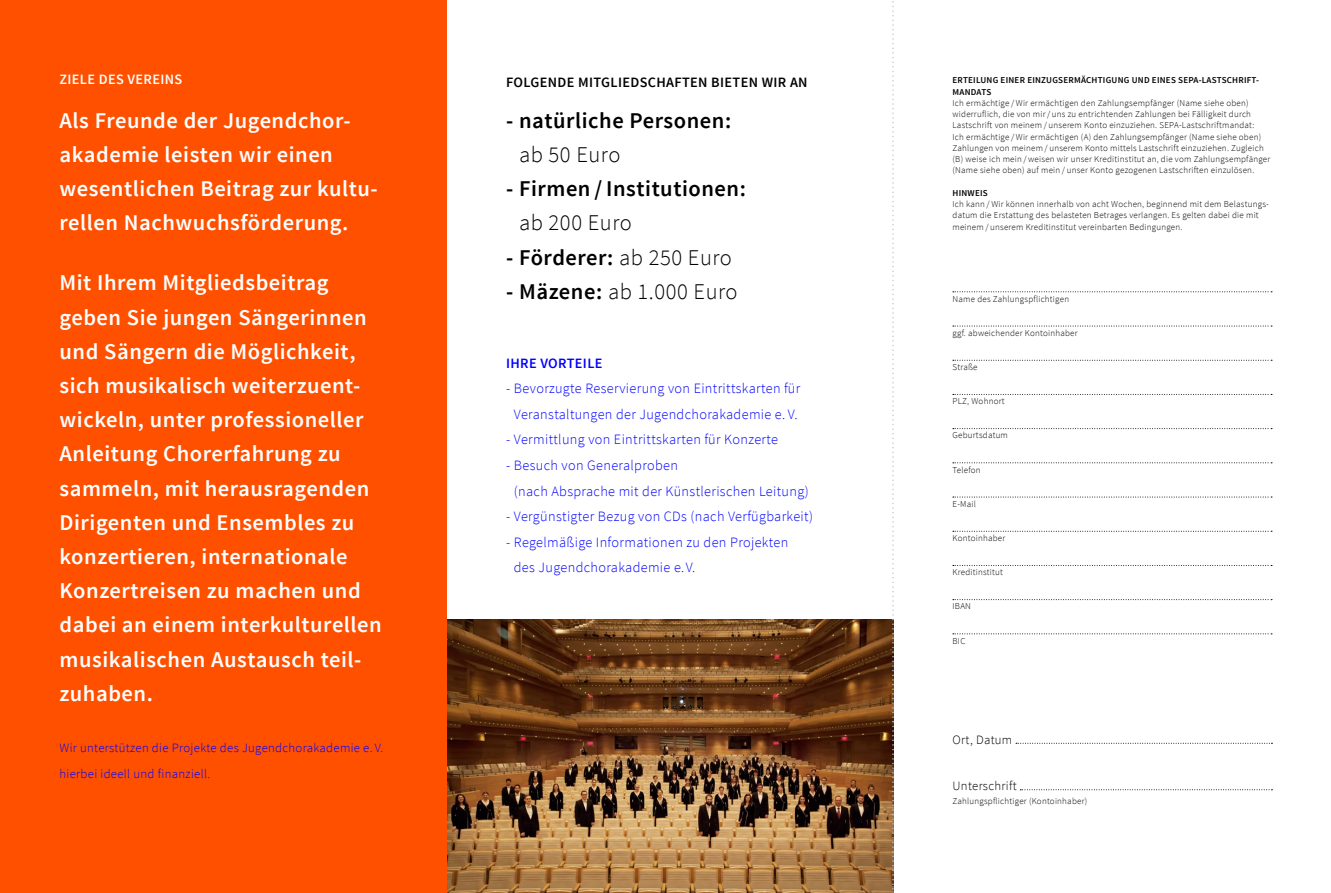
<style>
.page{position:relative;width:1331px;height:893px;background:#fff}
.page>*{position:absolute;margin:0;border:0;box-sizing:border-box;transform-origin:0 0}
.t1{font:600 22.5px/34.2px "Source Sans Pro";letter-spacing:.025em;color:#fff}
.t2{font:600 22.5px "Source Sans Pro";letter-spacing:.025em;color:#000}
.t3{font:300 22.5px "Source Sans Pro";letter-spacing:.025em;color:#000}
.t4{font:300 14.25px/25.7px "Source Sans Pro";letter-spacing:.025em;color:#00f}
.t5{font:600 14.25px "Source Sans Pro";letter-spacing:.025em;color:#000}
.t6{font:600 14.25px "Source Sans Pro";letter-spacing:.025em;color:#fff}
.t7{font:600 14.25px "Source Sans Pro";letter-spacing:.025em;color:#00f}
.t8{font:300 12.75px/25.7px "Source Sans Pro";letter-spacing:.025em;color:#00f}
.t9{font:300 12.75px "Source Sans Pro";letter-spacing:.025em;color:#000}
.t10{font:300 9px/11.2px "Source Sans Pro";letter-spacing:.025em;color:#000}
.t11{font:600 9px/11.2px "Source Sans Pro";letter-spacing:.025em;color:#000}
.s1{font-weight:300}
.s2{font-weight:600}
</style>
<div class="page">
<img style="left:446px;top:620px;width:446px;height:273px">
<div style="left:0;top:0;width:446px;height:893px;background:#ff5000"></div>
<svg style="left:953px;top:291px;width:319px;height:1px"></svg>
<svg style="left:953px;top:326px;width:319px;height:1px"></svg>
<svg style="left:953px;top:360px;width:319px;height:1px"></svg>
<svg style="left:953px;top:394px;width:319px;height:1px"></svg>
<svg style="left:953px;top:428px;width:319px;height:1px"></svg>
<svg style="left:953px;top:462px;width:319px;height:1px"></svg>
<svg style="left:953px;top:497px;width:319px;height:1px"></svg>
<svg style="left:953px;top:531px;width:319px;height:1px"></svg>
<svg style="left:953px;top:565px;width:319px;height:1px"></svg>
<svg style="left:953px;top:599px;width:319px;height:1px"></svg>
<svg style="left:953px;top:633px;width:319px;height:1px"></svg>
<svg style="left:1016px;top:743px;width:256px;height:1px"></svg>
<svg style="left:1020px;top:789px;width:252px;height:1px"></svg>
<svg style="left:892px;top:1px;width:2px;height:892px"></svg>
<h2 class="t6" style="left:60px;top:70px;width:124px">ZIELE DES VEREINS</h2>
<h2 class="t5" style="left:506px;top:73px;width:303px">FOLGENDE MITGLIEDSCHAFTEN BIETEN WIR AN</h2>
<h1 class="t2" style="left:506px;top:106px;width:227px">- natürliche Personen:</h1>
<h1 class="t3" style="left:519px;top:141px;width:103px">ab 50 Euro</h1>
<h1 class="t2" style="left:506px;top:175px;width:241px">- Firmen / Institutionen:</h1>
<h1 class="t3" style="left:519px;top:209px;width:114px">ab 200 Euro</h1>
<h1 class="t2" style="left:506px;top:243px;width:227px">- Förderer: <span class="s1">ab 250 Euro</span></h1>
<h1 class="t3" style="left:506px;top:278px;width:233px"><span class="s2">- Mäzene:</span> ab 1.000 Euro</h1>
<h1 class="t1" style="left:60px;top:104px;width:320px">Als Freunde der Jugendchor&shy;akademie leisten wir einen wesentlichen Beitrag zur kultu&shy;rellen Nachwuchsförderung.</h1>
<p class="t1" style="left:60px;top:266px;width:324px">Mit Ihrem Mitgliedsbeitrag geben Sie jungen Sängerinnen und Sängern die Möglichkeit, sich musikalisch weiterzuent&shy;wickeln, unter professioneller<br>Anleitung Chorerfahrung zu sammeln, mit herausragenden<br>Dirigenten und Ensembles zu konzertieren, internationale<br>Konzertreisen zu machen und dabei an einem interkulturellen musikalischen Austausch teil&shy;zuhaben.</p>
<h2 class="t7" style="left:506px;top:354px;width:98px">IHRE VORTEILE</h2>
<h2 class="t4" style="left:506px;top:375px;width:296px;text-align:center">- Bevorzugte Reservierung von Eintrittskarten für<br>Veranstaltungen der Jugendchorakademie e. V.</h2>
<h2 class="t4" style="left:506px;top:427px;width:274px">- Vermittlung von Eintrittskarten für Konzerte</h2>
<h2 class="t4" style="left:514px;top:452px;width:297px;text-indent:-8px">- Besuch von Generalproben<br>(nach Absprache mit der Künstlerischen Leitung)</h2>
<h2 class="t4" style="left:506px;top:504px;width:308px">- Vergünstigter Bezug von CDs (nach Verfügbarkeit)</h2>
<h2 class="t4" style="left:514px;top:529px;width:276px;text-indent:-8px">- Regelmäßige Informationen zu den Projekten des Jugendchorakademie e.V.</h2>
<h3 class="t8" style="left:60px;top:735px;width:325px">Wir unterstützen die Projekte des Jugendchorakademie e. V. hierbei ideell und finanziell.</h3>
<p class="t11" style="left:952px;top:75px;width:308px">ERTEILUNG EINER EINZUGSERMÄCHTIGUNG UND EINES SEPA-LASTSCHRIFT-<br>MANDATS</p>
<p class="t10" style="left:952px;top:97px;width:319px">Ich ermächtige / Wir ermächtigen den Zahlungsempfänger (Name siehe oben) widerruflich, die von mir/ uns zu entrichtenden Zahlungen bei Fälligkeit durch Lastschrift von meinem / unserem Konto einzuziehen. SEPA-Lastschriftmandat:<br>Ich ermächtige / Wir ermächtigen (A) den Zahlungsempfänger (Name siehe oben)<br>Zahlungen von meinem / unserem Konto mittels Lastschrift einzuziehen. Zugleich (B) weise ich mein / weisen wir unser Kreditinstitut an, die vom Zahlungsempfänger (Name siehe oben) auf mein / unser Konto gezogenen Lastschriften einzulösen.</p>
<p class="t11" style="left:952px;top:187px;width:37px">HINWEIS</p>
<p class="t10" style="left:952px;top:198px;width:318px">Ich kann / Wir können innerhalb von acht Wochen, beginnend mit dem Belastungs&shy;datum die Erstattung des belasteten Betrages verlangen. Es gelten dabei die mit meinem / unserem Kreditinstitut vereinbarten Bedingungen.</p>
<p class="t10" style="left:952px;top:293px;width:118px">Name des Zahlungspflichtigen</p>
<p class="t10" style="left:952px;top:327px;width:127px">ggf. abweichender Kontoinhaber</p>
<p class="t10" style="left:952px;top:361px;width:26px">Straße</p>
<p class="t10" style="left:952px;top:396px;width:54px">PLZ, Wohnort</p>
<p class="t10" style="left:952px;top:430px;width:57px">Geburtsdatum</p>
<p class="t10" style="left:952px;top:464px;width:30px">Telefon</p>
<p class="t10" style="left:952px;top:498px;width:25px">E-Mail</p>
<p class="t10" style="left:952px;top:532px;width:54px">Kontoinhaber</p>
<p class="t10" style="left:952px;top:567px;width:52px">Kreditinstitut</p>
<p class="t10" style="left:952px;top:601px;width:20px">IBAN</p>
<p class="t10" style="left:952px;top:635px;width:14px">BIC</p>
<h3 class="t9" style="left:952px;top:731px;width:61px">Ort, Datum</h3>
<h3 class="t9" style="left:952px;top:778px;width:66px">Unterschrift</h3>
<p class="t10" style="left:952px;top:796px;width:136px">Zahlungspflichtiger (Kontoinhaber)</p>
</div>
